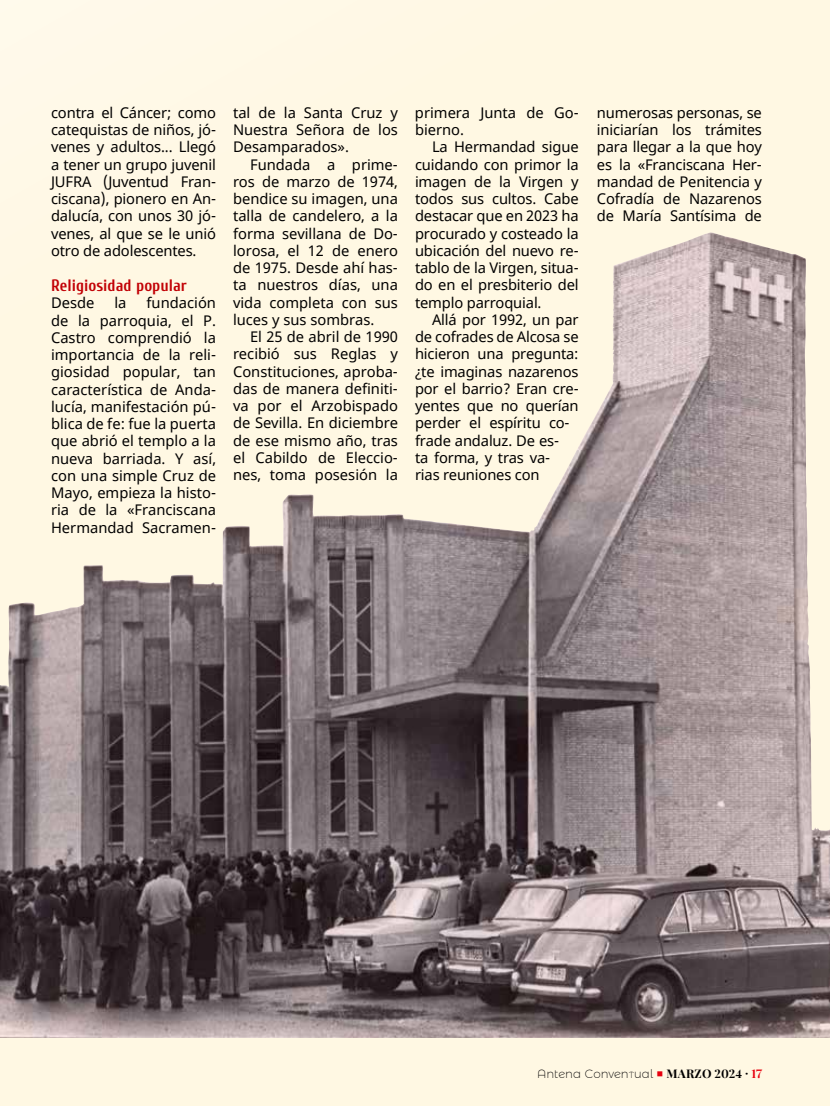
<style>
.page{position:relative;width:830px;height:1106px;background:#fff}
.page>*{position:absolute;margin:0;border:0;box-sizing:border-box;transform-origin:0 0}
.t1{font:700 16.5px "Cuprum";color:#c20206}
.t2{font:14.7px/17.2px "Noto Sans";letter-spacing:-.01em;color:#000;text-align:justify}
.t3{font:200 12px "Montserrat Alternates";color:#000}
.s1{font-size:9px}
.s2{font-family:"Playfair Display";font-weight:700;color:#e7000e}
.s3{font-family:"Playfair Display";font-weight:700}
</style>
<div class="page">
<div style="left:0;top:0;width:829px;height:1106px;background:#fff8e3"></div>
<img style="left:0;top:232px;width:829px;height:805px">
<p class="t2" style="left:51px;top:104px;width:166px">contra el Cáncer; como catequistas de niños, jó&shy;venes y adultos... Llegó a tener un grupo juvenil JUFRA (Juventud Fran&shy;ciscana), pionero en An&shy;dalucía, con unos 30 jó&shy;venes, al que se le unió otro de adolescentes.</p>
<p class="t1" style="left:51px;top:273px;width:137px">Religiosidad popular</p>
<p class="t2" style="left:51px;top:295px;width:45px">Desde</p>
<p class="t2" style="left:114px;top:295px;width:14px">la</p>
<p class="t2" style="left:51px;top:295px;width:166px;text-indent:95px">fundación de la parroquia, el P.<br>Castro comprendió la importancia de la reli&shy;giosidad popular, tan característica de Anda&shy;lucía, manifestación pú&shy;blica de fe: fue la puerta que abrió el templo a la nueva barriada. Y así, con una simple Cruz de Mayo, empieza la histo&shy;ria de la «Franciscana Hermandad Sacramen-</p>
<p class="t2" style="left:233px;top:104px;width:166px">tal de la Santa Cruz y Nuestra Señora de los Desamparados».</p>
<p class="t2" style="left:233px;top:156px;width:166px;text-indent:17px">Fundada a prime&shy;ros de marzo de 1974, bendice su imagen, una talla de candelero, a la forma sevillana de Do&shy;lorosa, el 12 de enero de 1975. Desde ahí has&shy;ta nuestros días, una vida completa con sus luces y sus sombras.</p>
<p class="t2" style="left:233px;top:329px;width:166px;text-indent:17px">El 25 de abril de 1990 recibió sus Reglas y Constituciones, aproba&shy;das de manera definiti&shy;va por el Arzobispado de Sevilla. En diciembre de ese mismo año, tras el Cabildo de Eleccio&shy;nes, toma posesión la</p>
<p class="t2" style="left:415px;top:104px;width:165px">primera Junta de Go&shy;bierno.</p>
<p class="t2" style="left:415px;top:139px;width:165px;text-indent:17px">La Hermandad sigue cuidando con primor la imagen de la Virgen y todos sus cultos. Cabe destacar que en 2023 ha procurado y costeado la ubicación del nuevo re&shy;tablo de la Virgen, situa&shy;do en el presbiterio del templo parroquial.</p>
<p class="t2" style="left:415px;top:311px;width:165px;text-align:left;text-indent:17px">Allá por 1992, un par de cofrades de Alcosa se hicieron una pregunta: ¿te imaginas nazarenos por el barrio? Eran cre&shy;yentes que no querían perder el espíritu co&shy;frade andaluz. De es-<br>ta forma, y tras va-<br>rias reuniones con</p>
<p class="t2" style="left:596px;top:104px;width:166px">numerosas personas, se iniciarían los trámites para llegar a la que hoy es la «Franciscana Her&shy;mandad de Penitencia y Cofradía de Nazarenos de María Santísima de</p>
<p class="t3" style="left:537px;top:1066px;width:226px">Antena Conven<span class="s1">t</span>ual <span class="s2">■</span> <span class="s3">MARZO 2024 ·</span> <span class="s2">17</span></p>
</div>
